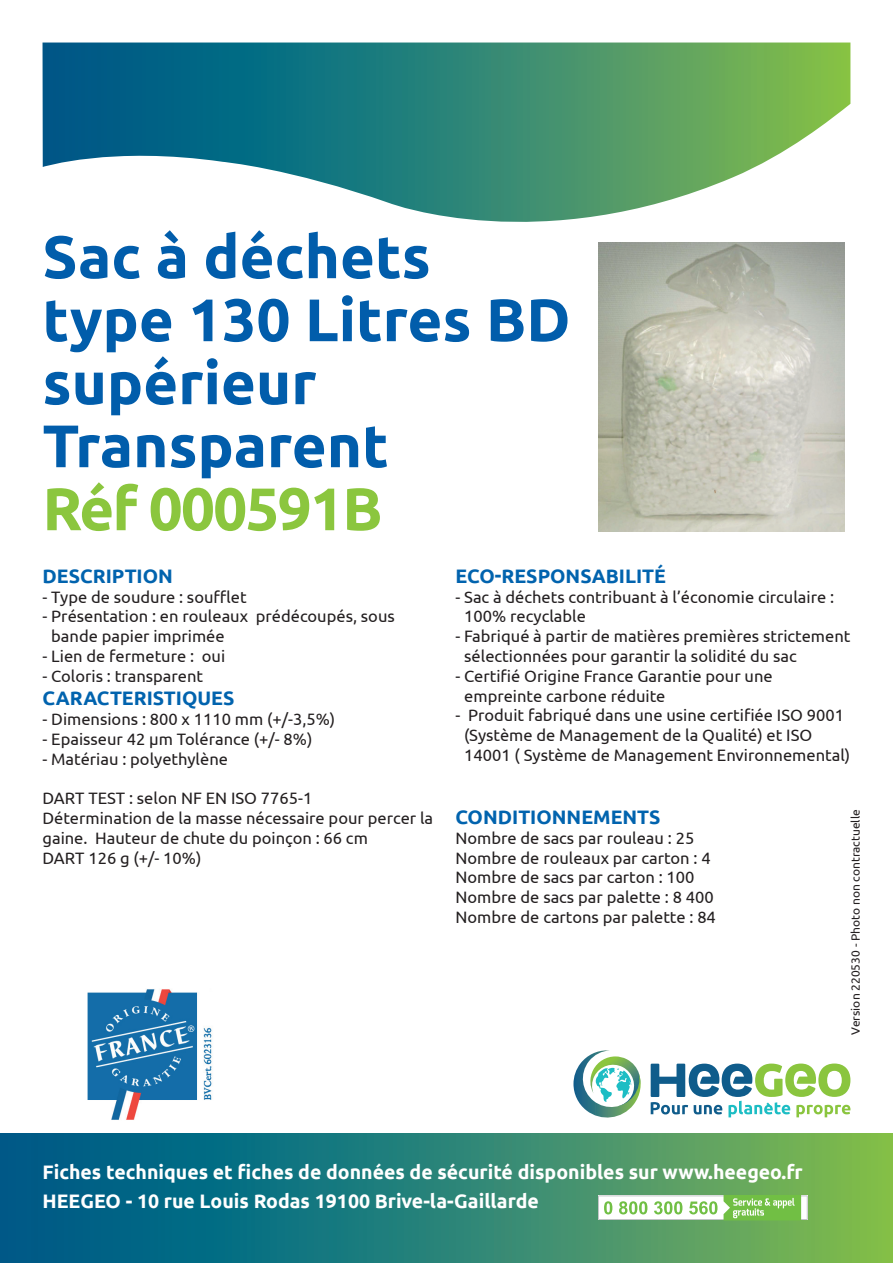
<style>
.page{position:relative;width:893px;height:1263px;background:#fff}
.page>*{position:absolute;margin:0;border:0;box-sizing:border-box;transform-origin:0 0}
.t1{font:700 60px/63px "Ubuntu";color:#015dab}
.t2{font:700 60px "Ubuntu";letter-spacing:-.03em;color:#8bc63e}
.t3{font:700 19.5px/28.5px "Ubuntu";color:#fff}
.t4{font:700 19.5px "Ubuntu";color:#0163ae}
.t5{font:16.5px/19.8px "Ubuntu";color:#231f20}
.t6{font:12px "Ubuntu";color:#231f20}
</style>
<div class="page">
<div style="left:0;top:1133px;width:893px;height:130px;background:linear-gradient(to right,#005492,#7dba53)"></div>
<svg style="left:573px;top:1050px;width:68px;height:68px"></svg>
<svg style="left:651px;top:1063px;width:199px;height:54px"></svg>
<img style="left:87px;top:989px;width:125px;height:131px">
<svg style="left:43px;top:43px;width:807px;height:200px"></svg>
<svg style="left:598px;top:1195px;width:209px;height:25px"></svg>
<img style="left:598px;top:243px;width:247px;height:289px">
<h1 class="t1" style="left:43px;top:224px;width:529px">Sac à déchets type 130 Litres BD supérieur<br>Transparent</h1>
<h1 class="t2" style="left:43px;top:472px;width:342px">Réf 000591B</h1>
<p class="t4" style="left:43px;top:564px;width:132px">DESCRIPTION</p>
<p class="t5" style="left:43px;top:586px;width:206px">- Type de soudure : soufflet</p>
<p class="t5" style="left:51px;top:606px;width:345px;text-indent:-9px">- Présentation : en rouleaux prédécoupés, sous bande papier imprimée</p>
<p class="t5" style="left:43px;top:646px;width:184px">- Lien de fermeture : oui</p>
<p class="t5" style="left:43px;top:665px;width:162px">- Coloris : transparent</p>
<p class="t4" style="left:43px;top:686px;width:193px">CARACTERISTIQUES</p>
<p class="t5" style="left:43px;top:709px;width:294px">- Dimensions : 800 x 1110 mm (+/-3,5%)</p>
<p class="t5" style="left:43px;top:728px;width:271px">- Epaisseur 42 μm Tolérance (+/- 8%)</p>
<p class="t5" style="left:43px;top:748px;width:187px">- Matériau : polyethylène</p>
<p class="t5" style="left:43px;top:788px;width:392px">DART TEST : selon NF EN ISO 7765-1<br>Détermination de la masse nécessaire pour percer la gaine. Hauteur de chute du poinçon : 66 cm<br>DART 126 g (+/- 10%)</p>
<p class="t4" style="left:455px;top:564px;width:212px">ECO-RESPONSABILITÉ</p>
<p class="t5" style="left:464px;top:586px;width:371px;text-indent:-9px">- Sac à déchets contribuant à l’économie circulaire :<br>100% recyclable</p>
<p class="t5" style="left:464px;top:626px;width:388px;text-indent:-9px">- Fabriqué à partir de matières premières strictement sélectionnées pour garantir la solidité du sac</p>
<p class="t5" style="left:464px;top:665px;width:310px;text-indent:-9px">- Certifié Origine France Garantie pour une empreinte carbone réduite</p>
<p class="t5" style="left:464px;top:705px;width:388px;text-indent:-9px">- Produit fabriqué dans une usine certifiée ISO 9001 (Système de Management de la Qualité) et ISO<br>14001 ( Système de Management Environnemental)</p>
<p class="t6" style="left:848px;top:1034px;width:227px;rotate:-90deg">Version 220530 - Photo non contractuelle</p>
<p class="t4" style="left:455px;top:805px;width:207px">CONDITIONNEMENTS</p>
<p class="t5" style="left:455px;top:827px;width:262px">Nombre de sacs par rouleau : 25<br>Nombre de rouleaux par carton : 4<br>Nombre de sacs par carton : 100<br>Nombre de sacs par palette : 8 400<br>Nombre de cartons par palette : 84</p>
<p class="t3" style="left:43px;top:1158px;width:762px">Fiches techniques et fiches de données de sécurité disponibles sur www.heegeo.fr<br>HEEGEO - 10 rue Louis Rodas 19100 Brive-la-Gaillarde</p>
</div>
